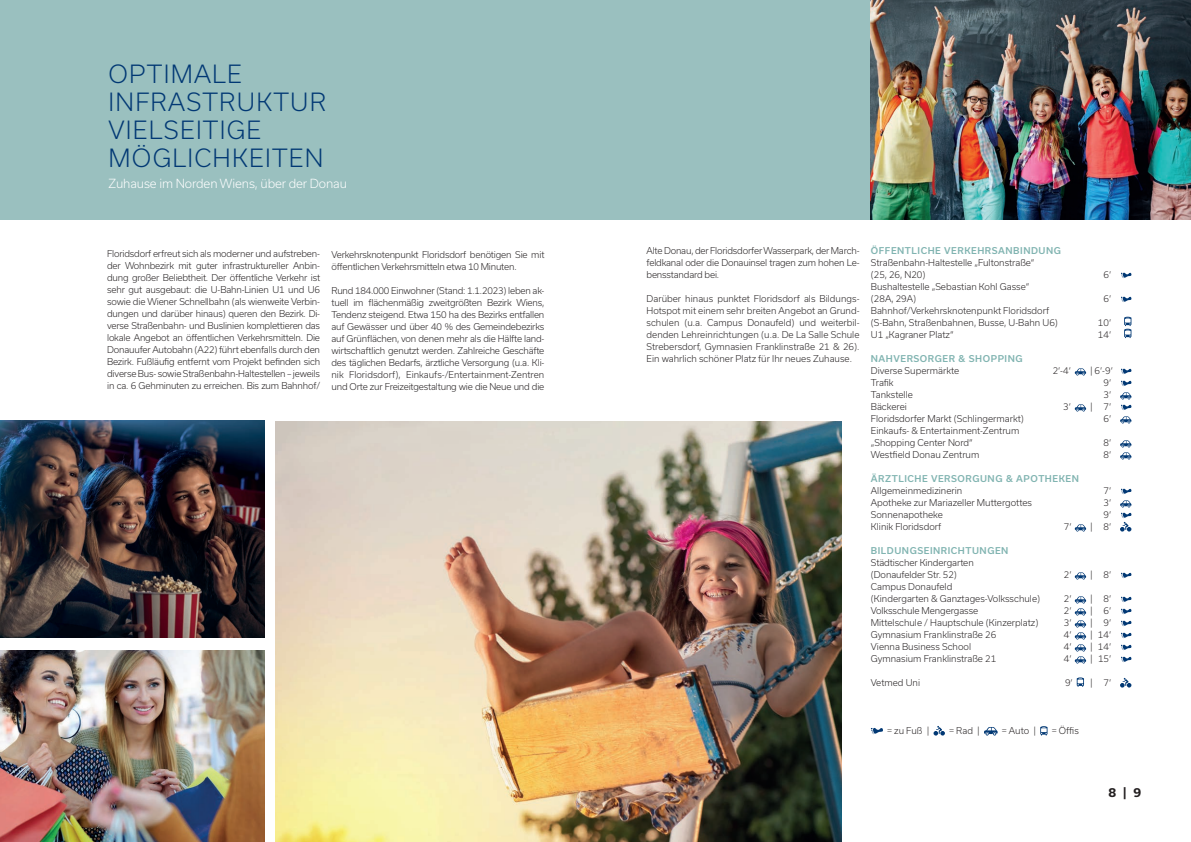
<style>
.page{position:relative;width:1191px;height:842px;background:#fff}
.page>*{position:absolute;margin:0;border:0;box-sizing:border-box;transform-origin:0 0}
.t1{font:300 24px/28px "Usual";letter-spacing:.05em;color:#013874}
.t2{font:300 12px "Usual";letter-spacing:-.01em;color:#fff}
.t3{font:700 12px "Usual";color:#231f20}
.t4{font:300 9px/12px "Usual";color:#231f20}
.t5{font:500 9px "Usual";letter-spacing:.06em;color:#81b4b1}
.t6{font:300 9px/12px "Usual";letter-spacing:-.02em;color:#231f20}
</style>
<div class="page">
<div style="left:0;top:0;width:871px;height:220px;background:#9ac0bf"></div>
<img style="left:871px;top:0;width:320px;height:219px">
<img style="left:275px;top:421px;width:566px;height:421px">
<svg style="left:1121px;top:272px;width:10px;height:6px"></svg>
<svg style="left:1121px;top:296px;width:10px;height:6px"></svg>
<svg style="left:1124px;top:317px;width:7px;height:21px"></svg>
<svg style="left:1074px;top:368px;width:12px;height:7px"></svg>
<svg style="left:1121px;top:368px;width:10px;height:6px"></svg>
<svg style="left:1121px;top:380px;width:10px;height:6px"></svg>
<svg style="left:1074px;top:404px;width:12px;height:7px"></svg>
<svg style="left:1120px;top:392px;width:11px;height:18px"></svg>
<svg style="left:1120px;top:416px;width:11px;height:7px"></svg>
<svg style="left:1120px;top:440px;width:11px;height:19px"></svg>
<svg style="left:1121px;top:488px;width:10px;height:6px"></svg>
<svg style="left:1074px;top:524px;width:12px;height:7px"></svg>
<svg style="left:1120px;top:500px;width:11px;height:31px"></svg>
<svg style="left:1074px;top:572px;width:12px;height:7px"></svg>
<svg style="left:1121px;top:572px;width:10px;height:6px"></svg>
<svg style="left:1121px;top:596px;width:10px;height:6px"></svg>
<svg style="left:1121px;top:608px;width:10px;height:6px"></svg>
<svg style="left:1121px;top:620px;width:10px;height:6px"></svg>
<svg style="left:1121px;top:632px;width:10px;height:6px"></svg>
<svg style="left:1121px;top:644px;width:10px;height:6px"></svg>
<svg style="left:1074px;top:596px;width:12px;height:67px"></svg>
<svg style="left:1121px;top:656px;width:10px;height:6px"></svg>
<svg style="left:1076px;top:677px;width:8px;height:10px"></svg>
<svg style="left:1120px;top:678px;width:11px;height:9px"></svg>
<svg style="left:871px;top:728px;width:12px;height:6px"></svg>
<svg style="left:933px;top:726px;width:12px;height:9px"></svg>
<svg style="left:984px;top:727px;width:13px;height:8px"></svg>
<svg style="left:1040px;top:726px;width:7px;height:9px"></svg>
<img style="left:0;top:421px;width:264px;height:217px">
<img style="left:0;top:651px;width:264px;height:191px">
<h1 class="t1" style="left:109px;top:60px;width:219px">OPTIMALE<br>INFRASTRUKTUR<br>VIELSEITIGE<br>MÖGLICHKEITEN</h1>
<h2 class="t2" style="left:109px;top:177px;width:240px">Zuhause im Norden Wiens, über der Donau</h2>
<p class="t4" style="left:107px;top:248px;width:214px;text-align:justify">Floridsdorf erfreut sich als moderner und aufstreben&shy;der Wohnbezirk mit guter infrastruktureller Anbin&shy;dung großer Beliebtheit. Der öffentliche Verkehr ist sehr gut ausgebaut: die U-Bahn-Linien U1 und U6 sowie die Wiener Schnellbahn (als wienweite Verbin&shy;dungen und darüber hinaus) queren den Bezirk. Di&shy;verse Straßenbahn- und Buslinien komplettieren das lokale Angebot an öffentlichen Verkehrsmitteln. Die Donauufer Autobahn (A22) führt ebenfalls durch den Bezirk. Fußläufig entfernt vom Projekt befinden sich diverse Bus- sowie Straßenbahn-Haltestellen – jeweils in ca. 6 Gehminuten zu erreichen. Bis zum Bahnhof/</p>
<p class="t6" style="left:331px;top:248px;width:214px">Verkehrsknotenpunkt Floridsdorf benötigen Sie mit öffentlichen Verkehrsmitteln etwa 10 Minuten.</p>
<p class="t4" style="left:331px;top:284px;width:214px;text-align:justify">Rund 184.000 Einwohner (Stand: 1.1.2023) leben ak&shy;tuell im flächenmäßig zweitgrößten Bezirk Wiens, Tendenz steigend. Etwa 150 ha des Bezirks entfallen auf Gewässer und über 40 % des Gemeindebezirks auf Grünflächen, von denen mehr als die Hälfte land&shy;wirtschaftlich genutzt werden. Zahlreiche Geschäfte des täglichen Bedarfs, ärztliche Versorgung (u.a. Kli&shy;nik Floridsdorf), Einkaufs-/Entertainment-Zentren und Orte zur Freizeitgestaltung wie die Neue und die</p>
<p class="t4" style="left:646px;top:245px;width:214px;text-align:justify">Alte Donau, der Floridsdorfer Wasserpark, der March&shy;feldkanal oder die Donauinsel tragen zum hohen Le&shy;bensstandard bei.</p>
<p class="t4" style="left:646px;top:293px;width:214px;text-align:justify">Darüber hinaus punktet Floridsdorf als Bildungs-Hotspot mit einem sehr breiten Angebot an Grund&shy;schulen (u.a. Campus Donaufeld) und weiterbil&shy;denden Lehreinrichtungen (u.a. De La Salle Schule Strebersdorf, Gymnasien Franklinstraße 21 &amp; 26).<br>Ein wahrlich schöner Platz für Ihr neues Zuhause.</p>
<p class="t5" style="left:871px;top:246px;width:192px">ÖFFENTLICHE VERKEHRSANBINDUNG</p>
<p class="t4" style="left:871px;top:257px;width:165px">Straßenbahn-Haltestelle „Fultonstraße“ (25, 26, N20)</p>
<p class="t4" style="left:871px;top:281px;width:160px">Bushaltestelle „Sebastian Kohl Gasse“ (28A, 29A)</p>
<p class="t4" style="left:871px;top:305px;width:188px">Bahnhof/Verkehrsknotenpunkt Floridsdorf (S-Bahn, Straßenbahnen, Busse, U-Bahn U6)</p>
<p class="t4" style="left:1103px;top:269px;width:9px">6‘</p>
<p class="t4" style="left:1103px;top:293px;width:9px">6‘</p>
<p class="t4" style="left:1098px;top:317px;width:15px">10‘</p>
<p class="t4" style="left:871px;top:329px;width:84px">U1 „Kagraner Platz“</p>
<p class="t4" style="left:1098px;top:329px;width:15px">14‘</p>
<p class="t5" style="left:871px;top:354px;width:153px">NAHVERSORGER &amp; SHOPPING</p>
<p class="t4" style="left:871px;top:365px;width:90px">Diverse Supermärkte</p>
<p class="t4" style="left:1052px;top:365px;width:20px">2‘-4‘</p>
<p class="t4" style="left:1090px;top:365px;width:24px">| 6‘-9‘</p>
<p class="t4" style="left:871px;top:377px;width:24px">Trafik</p>
<p class="t4" style="left:1103px;top:377px;width:9px">9‘</p>
<p class="t4" style="left:871px;top:389px;width:44px">Tankstelle</p>
<p class="t4" style="left:1103px;top:389px;width:9px">3‘</p>
<p class="t4" style="left:871px;top:401px;width:38px">Bäckerei</p>
<p class="t4" style="left:1063px;top:401px;width:9px">3‘</p>
<p class="t4" style="left:1090px;top:401px;width:22px">| 7‘</p>
<p class="t4" style="left:871px;top:413px;width:155px">Floridsdorfer Markt (Schlingermarkt)</p>
<p class="t4" style="left:1103px;top:413px;width:9px">6‘</p>
<p class="t4" style="left:871px;top:425px;width:150px">Einkaufs- &amp; Entertainment-Zentrum „Shopping Center Nord“</p>
<p class="t4" style="left:1103px;top:437px;width:9px">8‘</p>
<p class="t4" style="left:871px;top:449px;width:110px">Westfield Donau Zentrum</p>
<p class="t4" style="left:1103px;top:449px;width:9px">8‘</p>
<p class="t5" style="left:871px;top:474px;width:210px">ÄRZTLICHE VERSORGUNG &amp; APOTHEKEN</p>
<p class="t4" style="left:871px;top:485px;width:93px">Allgemeinmedizinerin</p>
<p class="t4" style="left:1103px;top:485px;width:9px">7‘</p>
<p class="t4" style="left:871px;top:497px;width:163px">Apotheke zur Mariazeller Muttergottes</p>
<p class="t4" style="left:1103px;top:497px;width:9px">3‘</p>
<p class="t4" style="left:871px;top:509px;width:74px">Sonnenapotheke</p>
<p class="t4" style="left:1103px;top:509px;width:9px">9‘</p>
<p class="t4" style="left:871px;top:521px;width:72px">Klinik Floridsdorf</p>
<p class="t4" style="left:1064px;top:521px;width:9px">7‘</p>
<p class="t4" style="left:1090px;top:521px;width:22px">| 8‘</p>
<p class="t5" style="left:871px;top:546px;width:139px">BILDUNGSEINRICHTUNGEN</p>
<p class="t4" style="left:871px;top:557px;width:104px">Städtischer Kindergarten (Donaufelder Str. 52)</p>
<p class="t4" style="left:1064px;top:569px;width:9px">2‘</p>
<p class="t4" style="left:1090px;top:569px;width:22px">| 8‘</p>
<p class="t4" style="left:871px;top:581px;width:171px">Campus Donaufeld<br>(Kindergarten &amp; Ganztages-Volksschule)</p>
<p class="t4" style="left:1064px;top:593px;width:9px">2‘</p>
<p class="t4" style="left:1090px;top:593px;width:22px">| 8‘</p>
<p class="t4" style="left:871px;top:605px;width:109px">Volksschule Mengergasse</p>
<p class="t4" style="left:1064px;top:605px;width:9px">2‘</p>
<p class="t4" style="left:1090px;top:605px;width:22px">| 6‘</p>
<p class="t4" style="left:871px;top:617px;width:169px">Mittelschule / Hauptschule (Kinzerplatz)</p>
<p class="t4" style="left:1064px;top:617px;width:9px">3‘</p>
<p class="t4" style="left:1090px;top:617px;width:22px">| 9‘</p>
<p class="t4" style="left:871px;top:629px;width:127px">Gymnasium Franklinstraße 26</p>
<p class="t4" style="left:1064px;top:629px;width:9px">4‘</p>
<p class="t4" style="left:1090px;top:629px;width:22px">| 14‘</p>
<p class="t4" style="left:871px;top:641px;width:102px">Vienna Business School</p>
<p class="t4" style="left:1064px;top:641px;width:9px">4‘</p>
<p class="t4" style="left:1090px;top:641px;width:22px">| 14‘</p>
<p class="t4" style="left:871px;top:653px;width:127px">Gymnasium Franklinstraße 21</p>
<p class="t4" style="left:1064px;top:653px;width:9px">4‘</p>
<p class="t4" style="left:1090px;top:653px;width:22px">| 15‘</p>
<p class="t4" style="left:871px;top:677px;width:51px">Vetmed Uni</p>
<p class="t4" style="left:1065px;top:677px;width:9px">9‘</p>
<p class="t4" style="left:1090px;top:677px;width:22px">| 7‘</p>
<p class="t4" style="left:887px;top:725px;width:44px">= zu Fuß |</p>
<p class="t4" style="left:949px;top:725px;width:32px">= Rad |</p>
<p class="t4" style="left:1001px;top:725px;width:36px">= Auto |</p>
<p class="t4" style="left:1051px;top:725px;width:29px">= Öffis</p>
<h2 class="t3" style="left:1108px;top:786px;width:34px">8 | 9</h2>
</div>
